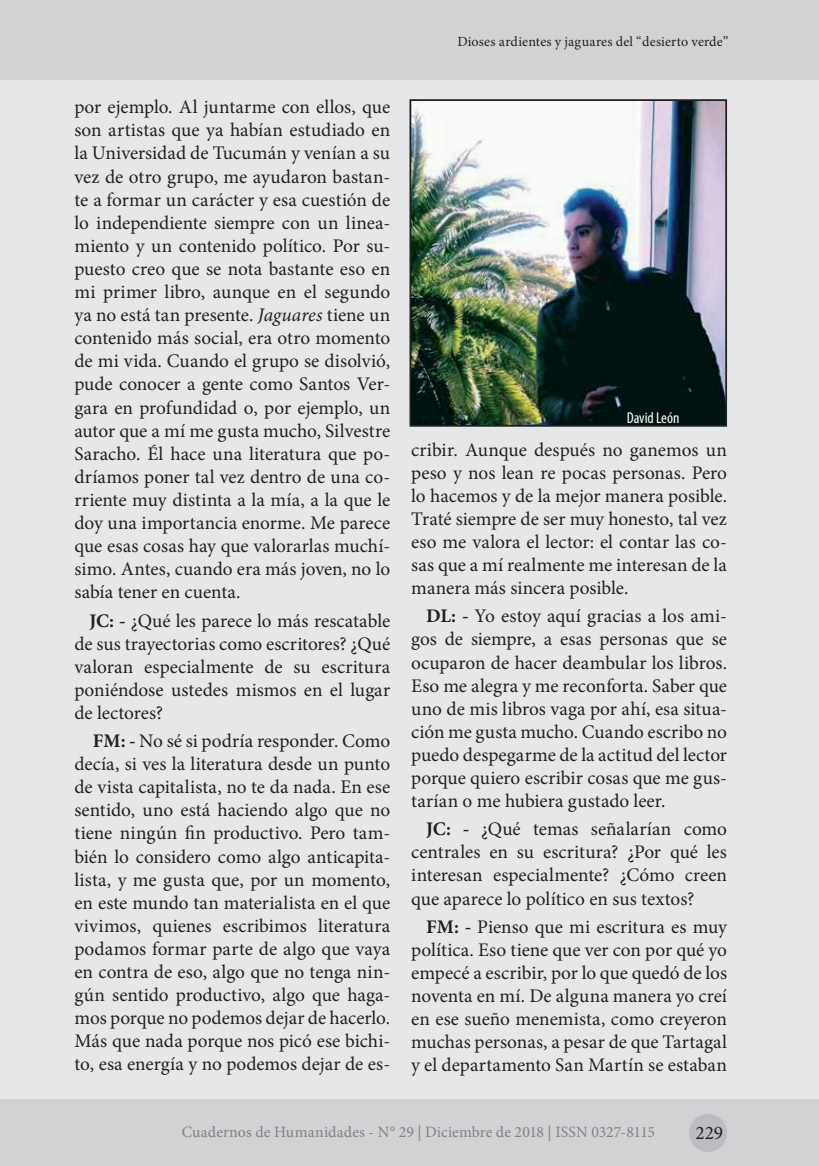
<style>
.page{position:relative;width:819px;height:1166px;background:#fff}
.page>*{position:absolute;margin:0;border:0;box-sizing:border-box;transform-origin:0 0}
.t1{font:19.25px/23.1px "Minion Pro";color:#231f20;text-align:justify}
.t2{font:15.75px "Minion Pro";letter-spacing:.005em;color:#808285}
.t3{font:condensed 15.75px "Myriad Pro";letter-spacing:-.005em;color:#fff}
.t4{font:14px "Minion Pro";letter-spacing:.01em;color:#231f20}
.s1{font-style:italic}
.s2{font-weight:700}
</style>
<div class="page">
<div style="left:0;top:79px;width:819px;height:1027px;background:#e6e7e9"></div>
<div style="left:0;top:1099px;width:819px;height:67px;background:#d1d2d4"></div>
<div style="left:689px;top:1114px;width:38px;height:38px;background:#bcbdc0;border-radius:50%"></div>
<div style="left:0;top:0;width:819px;height:79px;background:#d1d2d4"></div>
<img style="left:412px;top:102px;width:312px;height:322px">
<div style="left:409px;top:99px;width:318px;height:328px;border:2px solid #231f20"></div>
<p class="t1" style="left:74px;top:96px;width:317px">por ejemplo. Al juntarme con ellos, que son artistas que ya habían estudiado en la Universidad de Tucumán y venían a su vez de otro grupo, me ayudaron bastan&shy;te a formar un carácter y esa cuestión de lo independiente siempre con un linea&shy;miento y un contenido político. Por su&shy;puesto creo que se nota bastante eso en mi primer libro, aunque en el segundo ya no está tan presente. <span class="s1">Jaguares</span> tiene un contenido más social, era otro momento de mi vida. Cuando el grupo se disolvió, pude conocer a gente como Santos Ver&shy;gara en profundidad o, por ejemplo, un autor que a mí me gusta mucho, Silvestre Saracho. Él hace una literatura que po&shy;dríamos poner tal vez dentro de una co&shy;rriente muy distinta a la mía, a la que le doy una importancia enorme. Me parece que esas cosas hay que valorarlas muchí&shy;simo. Antes, cuando era más joven, no lo sabía tener en cuenta.</p>
<p class="t1" style="left:74px;top:609px;width:317px;text-indent:15px"><span class="s2">JC: -</span> ¿Qué les parece lo más rescatable de sus trayectorias como escritores? ¿Qué valoran especialmente de su escritura poniéndose ustedes mismos en el lugar de lectores?</p>
<p class="t1" style="left:74px;top:729px;width:317px;text-indent:18px"><span class="s2">FM: -</span> No sé si podría responder. Como decía, si ves la literatura desde un punto de vista capitalista, no te da nada. En ese sentido, uno está haciendo algo que no tiene ningún fin productivo. Pero tam&shy;bién lo considero como algo anticapita&shy;lista, y me gusta que, por un momento, en este mundo tan materialista en el que vivimos, quienes escribimos literatura podamos formar parte de algo que vaya en contra de eso, algo que no tenga nin&shy;gún sentido productivo, algo que haga&shy;mos porque no podemos dejar de hacerlo.<br>Más que nada porque nos picó ese bichi&shy;to, esa energía y no podemos dejar de es-</p>
<p class="t4" style="left:457px;top:33px;width:273px">Dioses ardientes y jaguares del “desierto verde”</p>
<p class="t3" style="left:626px;top:408px;width:54px">David León</p>
<p class="t1" style="left:411px;top:438px;width:317px">cribir. Aunque después no ganemos un peso y nos lean re pocas personas. Pero lo hacemos y de la mejor manera posible.<br>Traté siempre de ser muy honesto, tal vez eso me valora el lector: el contar las co&shy;sas que a mí realmente me interesan de la manera más sincera posible.</p>
<p class="t1" style="left:411px;top:605px;width:317px;text-indent:15px"><span class="s2">DL: -</span> Yo estoy aquí gracias a los ami&shy;gos de siempre, a esas personas que se ocuparon de hacer deambular los libros.<br>Eso me alegra y me reconforta. Saber que uno de mis libros vaga por ahí, esa situa&shy;ción me gusta mucho. Cuando escribo no puedo despegarme de la actitud del lector porque quiero escribir cosas que me gus&shy;tarían o me hubiera gustado leer.</p>
<p class="t1" style="left:411px;top:817px;width:317px;text-indent:15px"><span class="s2">JC: -</span> ¿Qué temas señalarían como centrales en su escritura? ¿Por qué les interesan especialmente? ¿Cómo creen que aparece lo político en sus textos?</p>
<p class="t1" style="left:411px;top:915px;width:317px;text-indent:15px"><span class="s2">FM: -</span> Pienso que mi escritura es muy política. Eso tiene que ver con por qué yo empecé a escribir, por lo que quedó de los noventa en mí. De alguna manera yo creí en ese sueño menemista, como creyeron muchas personas, a pesar de que Tartagal y el departamento San Martín se estaban</p>
<p class="t2" style="left:182px;top:1122px;width:475px">Cuadernos de Humanidades - N° 29 | Diciembre de 2018 | ISSN 0327-8115</p>
<p class="t1" style="left:695px;top:1121px;width:29px">229</p>
</div>
